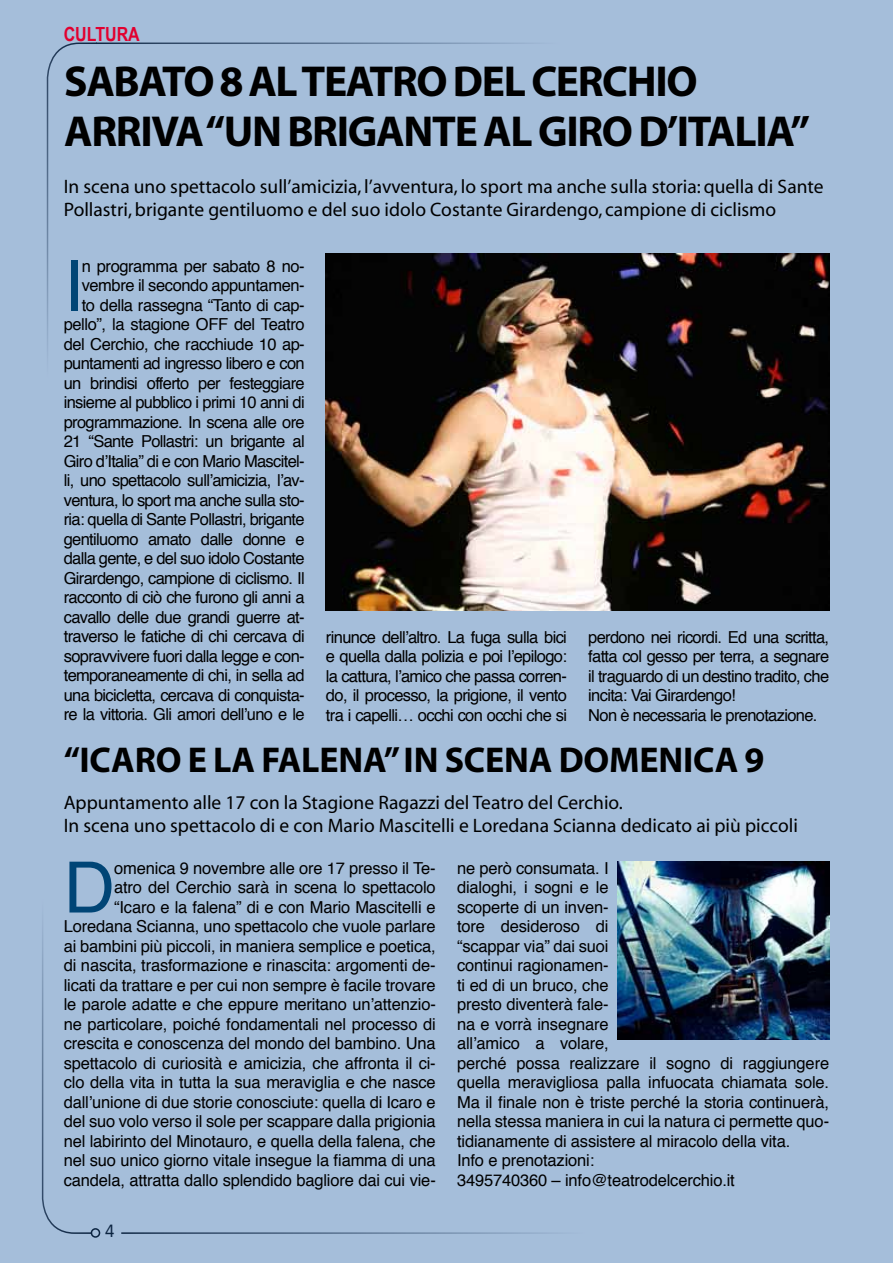
<style>
.page{position:relative;width:893px;height:1263px;background:#a5beda}
.page>*{position:absolute;margin:0;border:0;box-sizing:border-box;transform-origin:0 0}
.t1{font:70.8px "Helvetica";color:#004576}
.t2{font:700 43.5px/49.5px "Myriad Pro";letter-spacing:-.03em;color:#000}
.t3{font:700 36px "Myriad Pro";letter-spacing:-.005em;color:#000}
.t4{font:19.5px/23.4px "Myriad";color:#000}
.t5{font:700 19.5px "Arial Narrow";color:#e2002f}
.t6{font:18px "Andale Mono";color:#000}
.t7{font:16.5px/19.5px "Helvetica";letter-spacing:-.01em;color:#000;text-align:justify}
.t8{font:16.5px/19.5px "Helvetica";letter-spacing:-.04em;color:#000;text-align:right}
</style>
<div class="page">
<img style="left:326px;top:253px;width:503px;height:358px">
<img style="left:617px;top:861px;width:212px;height:179px">
<p class="t5" style="left:64px;top:19px;width:78px">CULTURA</p>
<h2 class="t2" style="left:64px;top:56px;width:635px">SABATO 8 AL TEATRO DEL CERCHIO<br>ARRIVA “UN BRIGANTE</h2>
<h2 class="t2" style="left:483px;top:105px;width:328px">AL GIRO D’ITALIA”</h2>
<p class="t4" style="left:64px;top:175px;width:761px">In scena uno spettacolo sull’amicizia, l’avventura, lo sport ma anche sulla storia: quella di Sante<br>Pollastri, brigante gentiluomo e del suo idolo Costante Girardengo, campione di ciclismo</p>
<h1 class="t1" style="left:64px;top:231px;width:21px">I</h1>
<p class="t8" style="left:64px;top:257px;width:242px">n programma per sabato 8 no&shy;vembre il secondo appuntamen-<br>to della rassegna “Tanto di cap&shy;pello”, la stagione OFF del Teatro del Cerchio, che racchiude 10 ap&shy;puntamenti ad ingresso libero e con un brindisi offerto per festeggiare insieme al pubblico i primi 10 anni di programmazione. In scena alle ore 21 “Sante Pollastri: un brigante al Giro d’Italia” di e con Mario Mascitel&shy;li, uno spettacolo sull’amicizia, l’av&shy;ventura, lo sport ma anche sulla sto&shy;ria: quella di Sante Pollastri, brigante gentiluomo amato dalle donne e dalla gente, e del suo idolo Costante Girardengo, campione di ciclismo. Il racconto di ciò che furono gli anni a cavallo delle due grandi guerre at&shy;traverso le fatiche di chi cercava di sopravvivere fuori dalla legge e con&shy;temporaneamente di chi, in sella ad una bicicletta, cercava di conquista&shy;re la vittoria. Gli amori dell’uno e le</p>
<p class="t7" style="left:326px;top:627px;width:243px">rinunce dell’altro. La fuga sulla bici e quella dalla polizia e poi l’epilogo: la cattura, l’amico che passa corren&shy;do, il processo, la prigione, il vento tra i capelli… occhi con occhi che si</p>
<p class="t8" style="left:588px;top:627px;width:242px;text-align:left">perdono nei ricordi. Ed una scritta, fatta col gesso per terra, a segnare il traguardo di un destino tradito, che incita: Vai Girardengo!<br>Non è necessaria le prenotazione.</p>
<h3 class="t3" style="left:64px;top:736px;width:702px">“ICARO E LA FALENA” IN SCENA DOMEN ICA 9</h3>
<p class="t4" style="left:64px;top:791px;width:736px">Appuntamento alle 17 con la Stagione Ragazzi del Teatro del Cerchio.<br>In scena uno spettacolo di e con Mario Mascitelli e Loredana Scianna dedicato ai più piccoli</p>
<h1 class="t1" style="left:64px;top:833px;width:53px">D</h1>
<p class="t7" style="left:64px;top:858px;width:374px;text-align:right">omenica 9 novembre alle ore 17 presso il Te-<br>atro del Cerchio sarà in scena lo spettacolo<br>“Icaro e la falena” di e con Mario Mascitelli e Loredana Scianna, uno spettacolo che vuole parlare ai bambini più piccoli, in maniera semplice e poetica, di nascita, trasformazione e rinascita: argomenti de&shy;licati da trattare e per cui non sempre è facile trovare le parole adatte e che eppure meritano un’attenzio&shy;ne particolare, poiché fondamentali nel processo di crescita e conoscenza del mondo del bambino. Una spettacolo di curiosità e amicizia, che affronta il ci&shy;clo della vita in tutta la sua meraviglia e che nasce dall’unione di due storie conosciute: quella di Icaro e del suo volo verso il sole per scappare dalla prigionia nel labirinto del Minotauro, e quella della falena, che nel suo unico giorno vitale insegue la fiamma di una candela, attratta dallo splendido bagliore dai cui vie-</p>
<p class="t7" style="left:457px;top:858px;width:374px;text-align:left">ne però consumata. I<br>dialoghi, i sogni e le<br>scoperte di un inven-<br>tore desideroso di<br>“scappar via” dai suoi<br>continui ragionamen-<br>ti ed di un bruco, che<br>presto diventerà fale-<br>na e vorrà insegnare<br>all’amico a volare,<br>perché possa realizzare il sogno di raggiungere quella meravigliosa palla infuocata chiamata sole.<br>Ma il finale non è triste perché la storia continuerà, nella stessa maniera in cui la natura ci permette quo&shy;tidianamente di assistere al miracolo della vita.<br>Info e prenotazioni:<br>3495740360 – info@teatrodelcerchio.it</p>
<p class="t6" style="left:105px;top:1219px;width:12px">4</p>
</div>
